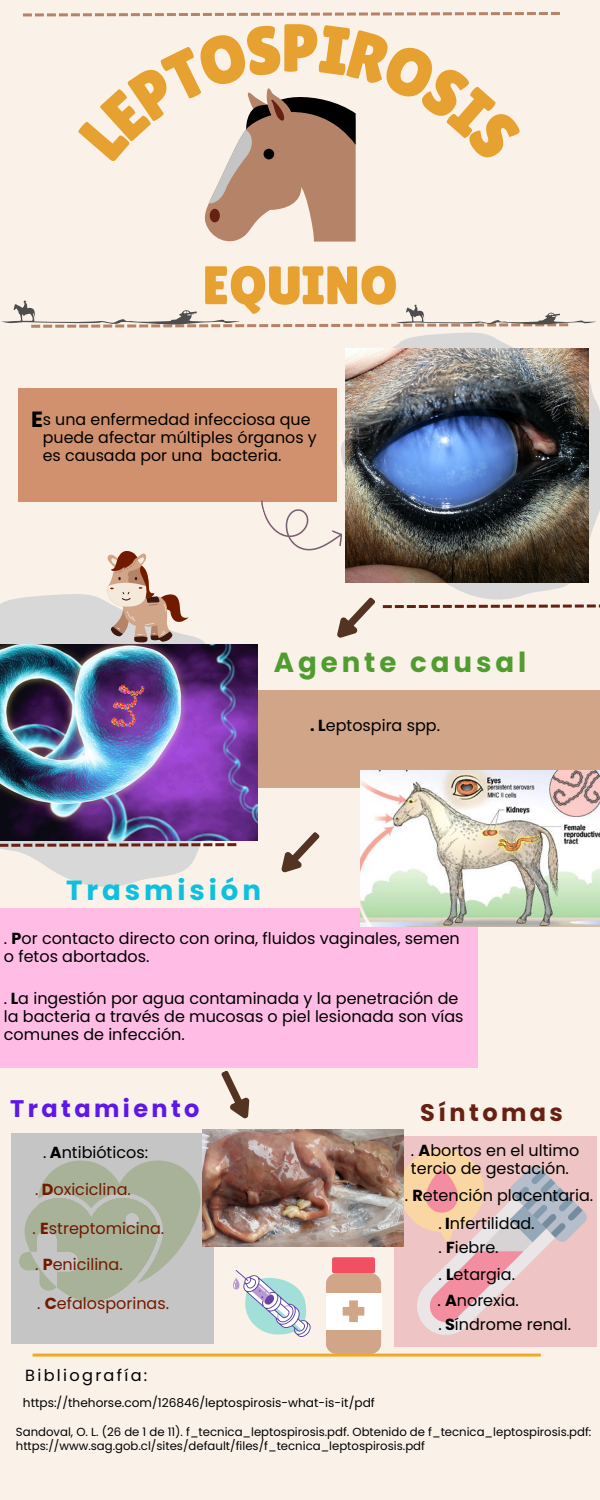
<style>
.page{position:relative;width:600px;height:1500px;background:#faf2e9}
.page>*{position:absolute;margin:0;border:0;box-sizing:border-box;transform-origin:0 0}
.t1{font:67.7px "Lilita One";color:#e6a130}
.t2{font:54.2px "Lilita One";color:#e6a130}
.t3{font:700 27.6px "Poppins";letter-spacing:.14em;color:#509c2f}
.t4{font:700 27.6px "Poppins";letter-spacing:.14em;color:#0cc0df}
.t5{font:700 24px "Poppins";letter-spacing:.14em;color:#5e17eb}
.t6{font:700 24px "Poppins";letter-spacing:.14em;color:#662113}
.t7{font:700 22px "Poppins";color:#000}
.t8{font:16.2px "Poppins";letter-spacing:.14em;color:#000}
.t9{font:16px/18px "Poppins";color:#000}
.t10{font:16px "Poppins";color:#711a00}
.t11{font:15.9px/17.9px "Poppins";color:#000}
.t12{font:12.1px "Poppins";color:#000}
.t13{font:11.7px/13.5px "Poppins";color:#000}
.s1{font-weight:700}
</style>
<div class="page">
<hr style="left:33px;top:1354px;width:508px;height:3px;background:#f0aa22">
<svg style="left:23px;top:12px;width:537px;height:4px"></svg>
<svg style="left:336px;top:332px;width:264px;height:268px"></svg>
<svg style="left:260px;top:480px;width:85px;height:85px"></svg>
<div style="left:240px;top:690px;width:360px;height:98px;background:#d1a588"></div>
<svg style="left:0;top:594px;width:237px;height:293px;fill:#d8d8d8"></svg>
<svg style="left:105px;top:551px;width:84px;height:92px"></svg>
<svg style="left:383px;top:604px;width:217px;height:4px"></svg>
<svg style="left:0;top:843px;width:236px;height:5px"></svg>
<div style="left:0;top:908px;width:478px;height:159px;background:#ffbde6"></div>
<div style="left:12px;top:1133px;width:202px;height:211px;background:#c5c5c5"></div>
<svg style="left:19px;top:1160px;width:181px;height:142px"></svg>
<div style="left:395px;top:1136px;width:202px;height:211px;background:#eec4c4"></div>
<svg style="left:400px;top:1148px;width:187px;height:187px"></svg>
<svg style="left:426px;top:1168px;width:32px;height:45px"></svg>
<svg style="left:281px;top:832px;width:39px;height:41px"></svg>
<svg style="left:221px;top:1070px;width:29px;height:49px"></svg>
<svg style="left:336px;top:597px;width:40px;height:41px"></svg>
<svg style="left:1px;top:300px;width:595px;height:28px"></svg>
<img style="left:345px;top:349px;width:243px;height:234px">
<img style="left:0;top:644px;width:258px;height:197px">
<img style="left:360px;top:770px;width:240px;height:156px">
<img style="left:202px;top:1129px;width:201px;height:117px">
<div style="left:326px;top:1273px;width:55px;height:81px;background:#d1a588;border-radius:10px"></div>
<div style="left:326px;top:1293px;width:55px;height:36px;background:#fff"></div>
<div style="left:332px;top:1257px;width:43px;height:16px;background:#f14f62;border-radius:2px"></div>
<svg style="left:343px;top:1300px;width:21px;height:22px"></svg>
<svg style="left:233px;top:1270px;width:78px;height:67px"></svg>
<svg style="left:204px;top:88px;width:152px;height:154px"></svg>
<p class="t1" style="left:281px;top:9px;width:40px">P</p>
<p class="t2" style="left:202px;top:254px;width:197px">EQUINO</p>
<h4 class="t7" style="left:31px;top:404px;width:13px">E</h4>
<p class="t11" style="left:43px;top:411px;width:276px">s una enfermedad infecciosa que puede afectar múltiples órganos y es causada por una bacteria.</p>
<h3 class="t3" style="left:274px;top:643px;width:254px">Agente causal</h3>
<p class="t9" style="left:310px;top:717px;width:131px"><span class="s1">. L</span>eptospira spp.</p>
<p class="t4" style="left:66px;top:871px;width:196px">Trasmisión</p>
<p class="t9" style="left:4px;top:930px;width:457px">. <span class="s1">P</span>or contacto directo con orina, fluidos vaginales, semen o fetos abortados.</p>
<h5 class="t9" style="left:4px;top:990px;width:461px">. <span class="s1">L</span>a ingestión por agua contaminada y la penetración de la bacteria a través de mucosas o piel lesionada son vías comunes de infección.</h5>
<p class="t5" style="left:10px;top:1092px;width:191px">Tratamiento</p>
<h5 class="t9" style="left:43px;top:1144px;width:106px">. <span class="s1">A</span>ntibióticos:</h5>
<h5 class="t10" style="left:35px;top:1178px;width:97px">. <span class="s1">D</span>oxiciclina.</h5>
<h5 class="t10" style="left:33px;top:1217px;width:133px">. <span class="s1">E</span>streptomicina.</h5>
<p class="t10" style="left:35px;top:1253px;width:89px">. <span class="s1">P</span>enicilina.</p>
<h5 class="t10" style="left:37px;top:1292px;width:134px">. <span class="s1">C</span>efalosporinas.</h5>
<h5 class="t6" style="left:420px;top:1096px;width:144px">Síntomas</h5>
<p class="t9" style="left:411px;top:1141px;width:170px">. <span class="s1">A</span>bortos en el ultimo tercio de gestación.</p>
<h5 class="t9" style="left:405px;top:1187px;width:190px">. <span class="s1">R</span>etención placentaria.</h5>
<p class="t9" style="left:438px;top:1238px;width:62px">. <span class="s1">F</span>iebre.</p>
<h5 class="t9" style="left:438px;top:1214px;width:98px">. <span class="s1">I</span>nfertilidad.</h5>
<p class="t9" style="left:438px;top:1265px;width:78px">. <span class="s1">L</span>etargia.</p>
<h3 class="t9" style="left:438px;top:1316px;width:134px">. <span class="s1">S</span>índrome renal.</h3>
<h4 class="t9" style="left:437px;top:1292px;width:83px">. <span class="s1">A</span>norexia.</h4>
<p class="t8" style="left:25px;top:1364px;width:124px">Bibliografía:</p>
<h5 class="t12" style="left:23px;top:1395px;width:353px">https://thehorse.com/126846/leptospirosis-what-is-it/pdf</h5>
<p class="t13" style="left:16px;top:1426px;width:577px">Sandoval, O. L. (26 de 1 de 11). f_tecnica_leptospirosis.pdf. Obtenido de f_tecnica_leptospirosis.pdf: https://www.sag.gob.cl/sites/default/files/f_tecnica_leptospirosis.pdf</p>
</div>
